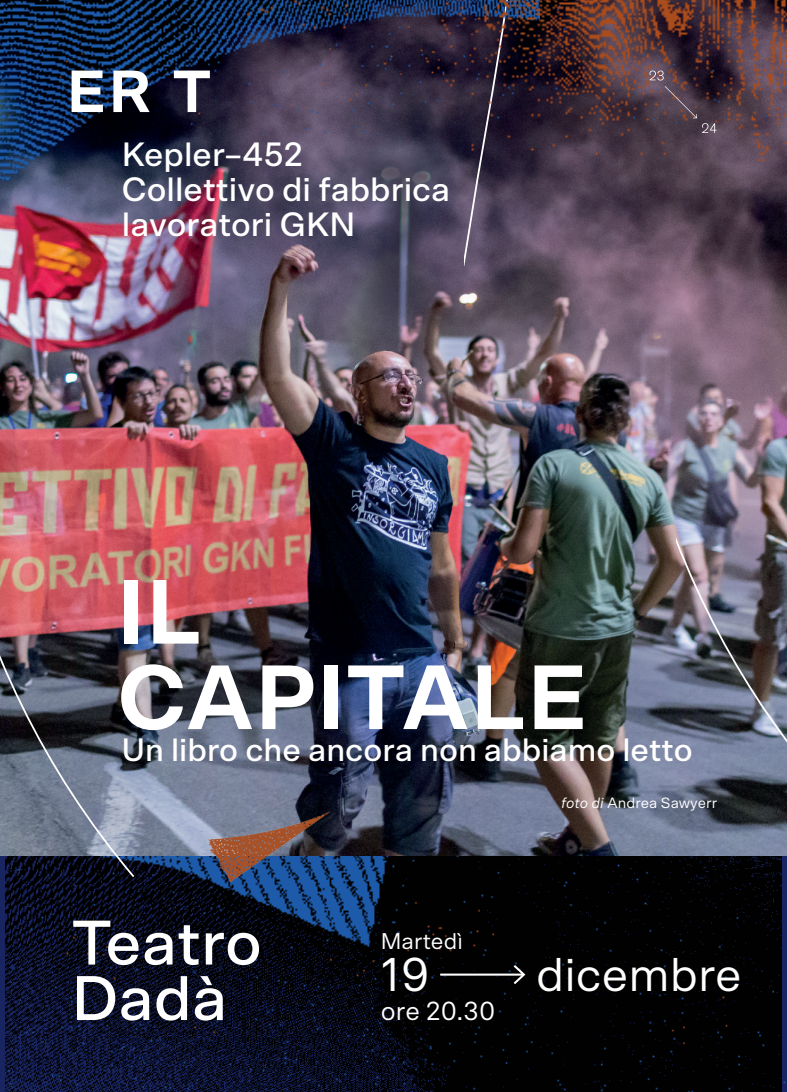
<style>
.page{position:relative;width:787px;height:1092px;background:#fff}
.page>*{position:absolute;margin:0;border:0;box-sizing:border-box;transform-origin:0 0}
.t1{font:700 91.5px/85.5px "Scto Grotesk A";letter-spacing:.015em;color:#fff}
.t2{font:500 63.25px/55.5px "Scto Grotesk A";color:#fff}
.t3{font:47.5px "Scto Grotesk A";color:#fff}
.t4{font:500 33.75px/35px "Scto Grotesk A";color:#fff}
.t5{font:500 32.5px "Scto Grotesk A";color:#fff}
.t6{font:26.25px "Scto Grotesk A";color:#fff}
.t7{font:22.75px "Scto Grotesk A";color:#fff}
.t8{font:15px "Scto Grotesk A";color:#fff}
.s1{font-style:italic}
</style>
<div class="page">
<img style="left:5px;top:855px;width:782px;height:236px">
<img style="left:52px;top:855px;width:543px;height:198px">
<img style="left:136px;top:169px;width:651px;height:686px">
<hr style="left:440px;top:973px;width:84px;height:2px;background:#fff">
<svg style="left:511px;top:962px;width:16px;height:24px"></svg>
<img style="left:676px;top:169px;width:111px;height:614px">
<img style="left:0;top:196px;width:136px;height:683px">
<svg style="left:464px;top:169px;width:207px;height:97px;background:#5b4a5e"></svg>
<img style="left:135px;top:778px;width:223px;height:154px">
<img style="left:0;top:0;width:540px;height:196px">
<img style="left:246px;top:0;width:541px;height:169px">
<svg style="left:649px;top:71px;width:67px;height:62px;background:#4e3d49"></svg>
<svg style="left:72px;top:71px;width:138px;height:41px"></svg>
<p class="t4" style="left:122px;top:136px;width:330px">Kepler–452<br>Collettivo di fabbrica lavoratori GKN</p>
<h1 class="t1" style="left:117px;top:568px;width:471px">IL<br>CAPITALE</h1>
<p class="t5" style="left:122px;top:730px;width:572px">Un libro che ancora non abbiamo letto</p>
<p class="t8" style="left:561px;top:794px;width:158px"><span class="s1">foto di</span> Andrea Sawyerr</p>
<h2 class="t2" style="left:72px;top:914px;width:192px">Teatro<br>Dadà</h2>
<p class="t7" style="left:381px;top:927px;width:83px">Martedì</p>
<h3 class="t3" style="left:381px;top:946px;width:50px">19</h3>
<h3 class="t3" style="left:536px;top:946px;width:207px">dicembre</h3>
<p class="t6" style="left:381px;top:995px;width:116px">ore 20.30</p>
</div>
